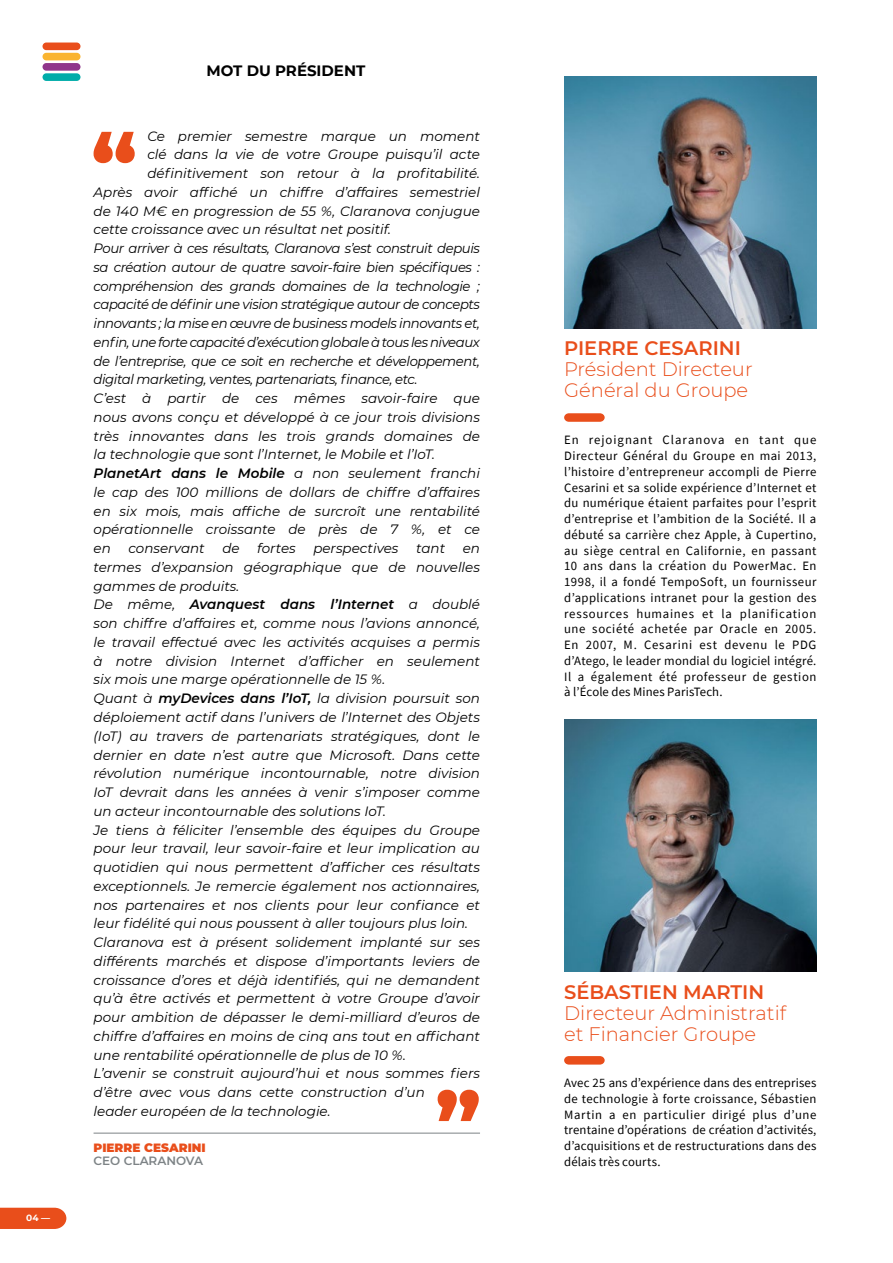
<style>
.page{position:relative;width:893px;height:1263px;background:#fff}
.page>*{position:absolute;margin:0;border:0;box-sizing:border-box;transform-origin:0 0}
.t1{font:300 19.5px/21px "Montserrat";color:#e94e1b}
.t2{font:600 19.5px "Montserrat";color:#e94e1b}
.t3{font:700 15px "Montserrat";color:#000}
.t4{font:italic 13.5px/18.8px "Montserrat";color:#000}
.t5{font:italic 13.5px "Montserrat";letter-spacing:-.03em;color:#000}
.t6{font:italic 600 13.5px "Montserrat";color:#000}
.t7{font:12.75px/15.8px "Source Sans Pro";letter-spacing:.015em;color:#000;text-align:justify}
.t8{font:900 12px "Montserrat";color:#e94e1b}
.t9{font:600 12px "Montserrat";color:#7d8386}
.t10{font:700 9px "Montserrat";color:#fff}
.s1{font-weight:400}
.s2{font-weight:600}
</style>
<div class="page">
<svg style="left:0;top:1208px;width:66px;height:21px"></svg>
<img style="left:564px;top:77px;width:252px;height:252px">
<img style="left:564px;top:719px;width:252px;height:253px">
<svg style="left:564px;top:413px;width:41px;height:9px"></svg>
<svg style="left:564px;top:1056px;width:41px;height:8px"></svg>
<hr style="left:94px;top:1133px;width:386px;height:1px;background:#7d8386">
<svg style="left:94px;top:132px;width:41px;height:31px"></svg>
<div style="left:43px;top:43px;width:37px;height:7px;background:#e94e1b;border-radius:4px"></div>
<div style="left:43px;top:53px;width:37px;height:7px;background:#fab430;border-radius:4px"></div>
<div style="left:43px;top:63px;width:37px;height:8px;background:#90368b;border-radius:4px"></div>
<div style="left:43px;top:73px;width:37px;height:8px;background:#00aca9;border-radius:4px"></div>
<svg style="left:438px;top:1090px;width:41px;height:31px"></svg>
<p class="t10" style="left:26px;top:1211px;width:25px">04 —</p>
<p class="t3" style="left:206px;top:60px;width:161px">MOT DU PRÉSIDENT</p>
<p class="t4" style="left:147px;top:126px;width:334px">Ce premier semestre marque un moment</p>
<p class="t4" style="left:147px;top:145px;width:334px">clé dans la vie de votre Groupe puisqu’il acte</p>
<p class="t4" style="left:147px;top:163px;width:334px">définitivement son retour à la profitabilité.</p>
<p class="t4" style="left:94px;top:182px;width:388px">Après avoir affiché un chiffre d’affaires semestriel</p>
<p class="t4" style="left:94px;top:201px;width:388px">de 140 M€ en progression de 55 %, Claranova conjugue</p>
<p class="t4" style="left:94px;top:220px;width:299px">cette croissance avec un résultat net positif.</p>
<p class="t5" style="left:94px;top:239px;width:388px">Pour arriver à ces résultats, Claranova s’est construit depuis</p>
<p class="t5" style="left:94px;top:258px;width:388px">sa création autour de quatre savoir-faire bien spécifiques :</p>
<p class="t5" style="left:94px;top:277px;width:388px">compréhension des grands domaines de la technologie ;</p>
<p class="t5" style="left:94px;top:295px;width:388px">capacité de définir une vision stratégique autour de concepts</p>
<p class="t5" style="left:94px;top:314px;width:388px">innovants ; la mise en œuvre de business models innovants et,</p>
<p class="t5" style="left:94px;top:333px;width:388px">enfin, une forte capacité d’exécution globale à tous les niveaux</p>
<p class="t5" style="left:94px;top:352px;width:388px">de l’entreprise, que ce soit en recherche et développement,</p>
<p class="t5" style="left:94px;top:370px;width:326px">digital marketing, ventes, partenariats, finance, etc.</p>
<p class="t4" style="left:94px;top:388px;width:388px">C’est à partir de ces mêmes savoir-faire que</p>
<p class="t4" style="left:94px;top:407px;width:388px">nous avons conçu et développé à ce jour trois divisions</p>
<p class="t4" style="left:94px;top:426px;width:388px">très innovantes dans les trois grands domaines de</p>
<p class="t4" style="left:94px;top:445px;width:343px">la technologie que sont l’Internet, le Mobile et l’IoT.</p>
<p class="t6" style="left:94px;top:464px;width:388px">PlanetArt dans le Mobile <span class="s1">a non seulement franchi</span></p>
<p class="t4" style="left:94px;top:482px;width:388px">le cap des 100 millions de dollars de chiffre d’affaires</p>
<p class="t4" style="left:94px;top:501px;width:388px">en six mois, mais affiche de surcroît une rentabilité</p>
<p class="t4" style="left:94px;top:520px;width:388px">opérationnelle croissante de près de 7 %, et ce</p>
<p class="t4" style="left:94px;top:538px;width:19px">en</p>
<p class="t4" style="left:128px;top:538px;width:78px">conservant</p>
<p class="t4" style="left:222px;top:538px;width:19px">de</p>
<p class="t4" style="left:257px;top:538px;width:40px">fortes</p>
<p class="t4" style="left:313px;top:538px;width:87px">perspectives</p>
<p class="t4" style="left:416px;top:538px;width:30px">tant</p>
<p class="t4" style="left:94px;top:538px;width:388px;text-indent:369px">en termes d’expansion géographique que de nouvelles gammes de produits.<br>De même, <span class="s2">Avanquest dans l’Internet</span> a doublé son chiffre d’affaires et, comme nous l’avions annoncé, le travail effectué avec les activités acquises a permis à notre division Internet d’afficher en seulement six mois une marge opérationnelle de 15 %.<br>Quant à <span class="s2">myDevices dans l’IoT,</span> la division poursuit son déploiement actif dans l’univers de l’Internet des Objets (IoT) au travers de partenariats stratégiques, dont le dernier en date n’est autre que Microsoft. Dans cette révolution numérique incontournable, notre division IoT devrait dans les années à venir s’imposer comme un acteur incontournable des solutions IoT.<br>Je tiens à féliciter l’ensemble des équipes du Groupe pour leur travail, leur savoir-faire et leur implication au quotidien qui nous permettent d’afficher ces résultats exceptionnels. Je remercie également nos actionnaires, nos partenaires et nos clients pour leur confiance et leur fidélité qui nous poussent à aller toujours plus loin.<br>Claranova est à présent solidement implanté sur ses différents marchés et dispose d’importants leviers de croissance d’ores et déjà identifiés, qui ne demandent qu’à être activés et permettent à votre Groupe d’avoir pour ambition de dépasser le demi-milliard d’euros de chiffre d’affaires en moins de cinq ans tout en affichant une rentabilité opérationnelle de plus de 10 %.<br>L’avenir se construit aujourd’hui et nous sommes fiers d’être avec vous dans cette construction d’un<br>leader européen de la technologie.</p>
<p class="t8" style="left:94px;top:1139px;width:114px">PIERRE CESARINI</p>
<p class="t9" style="left:94px;top:1153px;width:111px">CEO CLARANOVA</p>
<h1 class="t2" style="left:564px;top:334px;width:178px">PIERRE CESARINI</h1>
<h1 class="t1" style="left:564px;top:358px;width:190px">Président Directeur<br>Général du Groupe</h1>
<p class="t7" style="left:564px;top:432px;width:254px">En rejoignant Claranova en tant que Directeur Général du Groupe en mai 2013, l’histoire d’entrepreneur accompli de Pierre Cesarini et sa solide expérience d’Internet et du numérique étaient parfaites pour l’esprit d’entreprise et l’ambition de la Société. Il a débuté sa carrière chez Apple, à Cupertino, au siège central en Californie, en passant 10 ans dans la création du PowerMac. En 1998, il a fondé TempoSoft, un fournisseur d’applications intranet pour la gestion des ressources humaines et la planification une société achetée par Oracle en 2005.<br>En 2007, M. Cesarini est devenu le PDG d’Atego, le leader mondial du logiciel intégré.<br>Il a également été professeur de gestion à l’École des Mines ParisTech.</p>
<h1 class="t2" style="left:564px;top:978px;width:202px">SÉBASTIEN MARTIN</h1>
<h1 class="t1" style="left:564px;top:1002px;width:224px">Directeur Administratif et Financier Groupe</h1>
<p class="t7" style="left:564px;top:1075px;width:254px">Avec 25 ans d’expérience dans des entreprises de technologie à forte croissance, Sébastien Martin a en particulier dirigé plus d’une trentaine d’opérations de création d’activités, d’acquisitions et de restructurations dans des délais très courts.</p>
</div>
